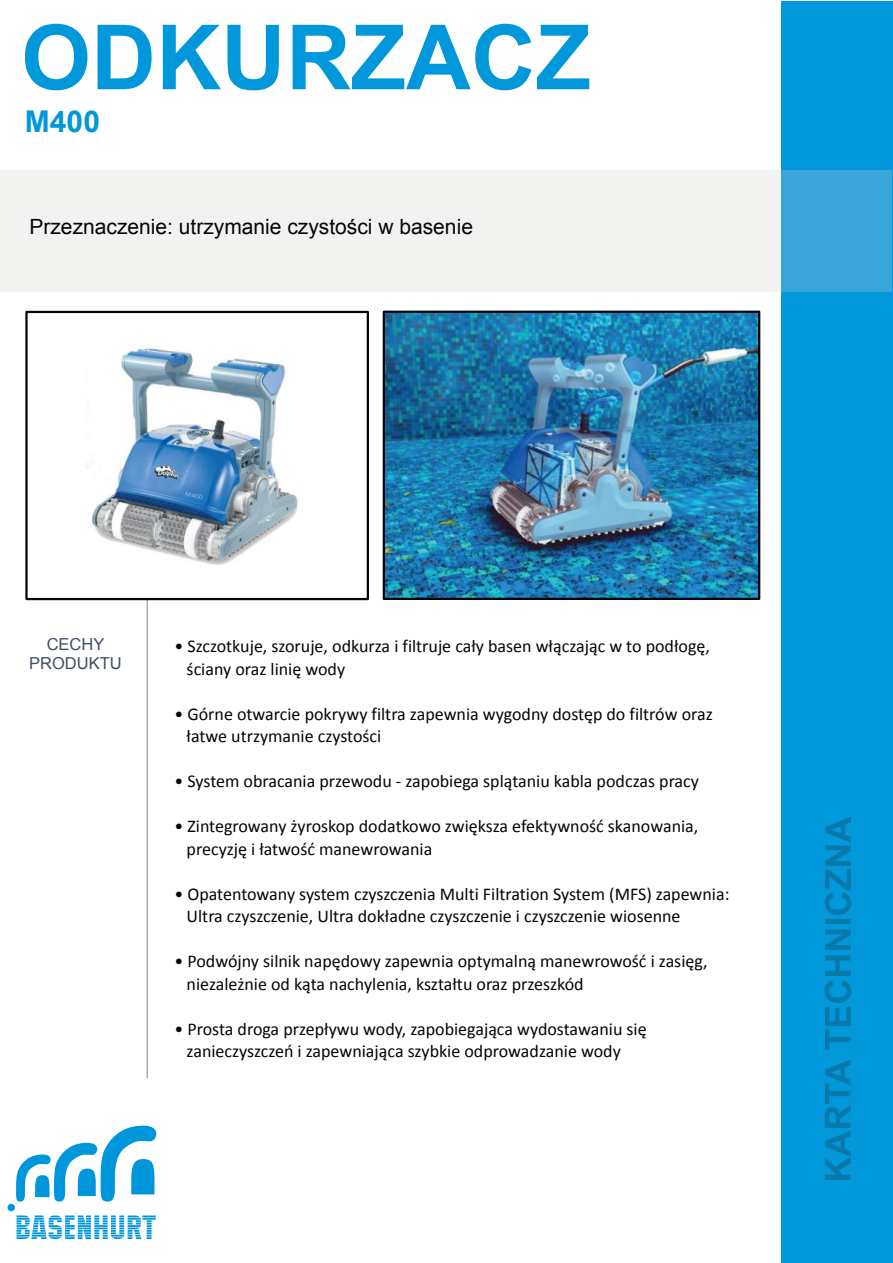
<style>
.page{position:relative;width:893px;height:1263px;background:#fff}
.page>*{position:absolute;margin:0;border:0;box-sizing:border-box;transform-origin:0 0}
.t1{font:700 90px "Arial";color:#0097db}
.t2{font:700 30px "Arial";color:#0097db}
.t3{font:21px "Arial";color:#05050a}
.t4{font:18px/22.5px "Calibri";color:#05050a}
.t5{font:16.5px/19.8px "Arial";color:#405064;text-align:center}
</style>
<div class="page">
<div style="left:781px;top:2px;width:112px;height:1261px;background:#0097db"></div>
<svg style="left:1px;top:170px;width:891px;height:122px;fill:#f2f2f1"></svg>
<div style="left:25px;top:311px;width:344px;height:289px;border:2px solid #05050a"></div>
<hr style="left:147px;top:599px;width:1px;height:479px;background:#05050a">
<svg style="left:7px;top:1126px;width:149px;height:113px"></svg>
<svg style="left:825px;top:1059px;width:26px;height:121px"></svg>
<svg style="left:825px;top:929px;width:26px;height:121px"></svg>
<div style="left:825px;top:919px;width:26px;height:5px;background:#0979aa"></div>
<svg style="left:825px;top:817px;width:26px;height:98px"></svg>
<img style="left:85px;top:347px;width:213px;height:217px">
<img style="left:386px;top:314px;width:371px;height:283px">
<div style="left:383px;top:311px;width:377px;height:289px;border:2px solid #05050a"></div>
<h1 class="t1" style="left:21px;top:-6px;width:571px">ODKURZACZ</h1>
<h2 class="t2" style="left:25px;top:101px;width:77px">M400</h2>
<p class="t3" style="left:29px;top:212px;width:445px">Przeznaczenie: utrzymanie czystości w basenie</p>
<p class="t5" style="left:29px;top:634px;width:94px">CECHY<br>PRODUKTU</p>
<p class="t4" style="left:187px;top:635px;width:525px;text-indent:-12px">• Szczotkuje, szoruje, odkurza i filtruje cały basen włączając w to podłogę, ściany oraz linię wody</p>
<p class="t4" style="left:187px;top:702px;width:528px;text-indent:-12px">• Górne otwarcie pokrywy filtra zapewnia wygodny dostęp do filtrów oraz łatwe utrzymanie czystości</p>
<p class="t4" style="left:174px;top:770px;width:526px">• System obracania przewodu - zapobiega splątaniu kabla podczas pracy</p>
<p class="t4" style="left:187px;top:815px;width:513px;text-indent:-12px">• Zintegrowany żyroskop dodatkowo zwiększa efektywność skanowania, precyzję i łatwość manewrowania</p>
<p class="t4" style="left:187px;top:882px;width:544px;text-indent:-12px">• Opatentowany system czyszczenia Multi Filtration System (MFS) zapewnia:<br>Ultra czyszczenie, Ultra dokładne czyszczenie i czyszczenie wiosenne</p>
<p class="t4" style="left:187px;top:950px;width:522px;text-indent:-12px">• Podwójny silnik napędowy zapewnia optymalną manewrowość i zasięg, niezależnie od kąta nachylenia, kształtu oraz przeszkód</p>
<p class="t4" style="left:187px;top:1017px;width:461px;text-indent:-12px">• Prosta droga przepływu wody, zapobiegająca wydostawaniu się zanieczyszczeń i zapewniająca szybkie odprowadzanie wody</p>
</div>
